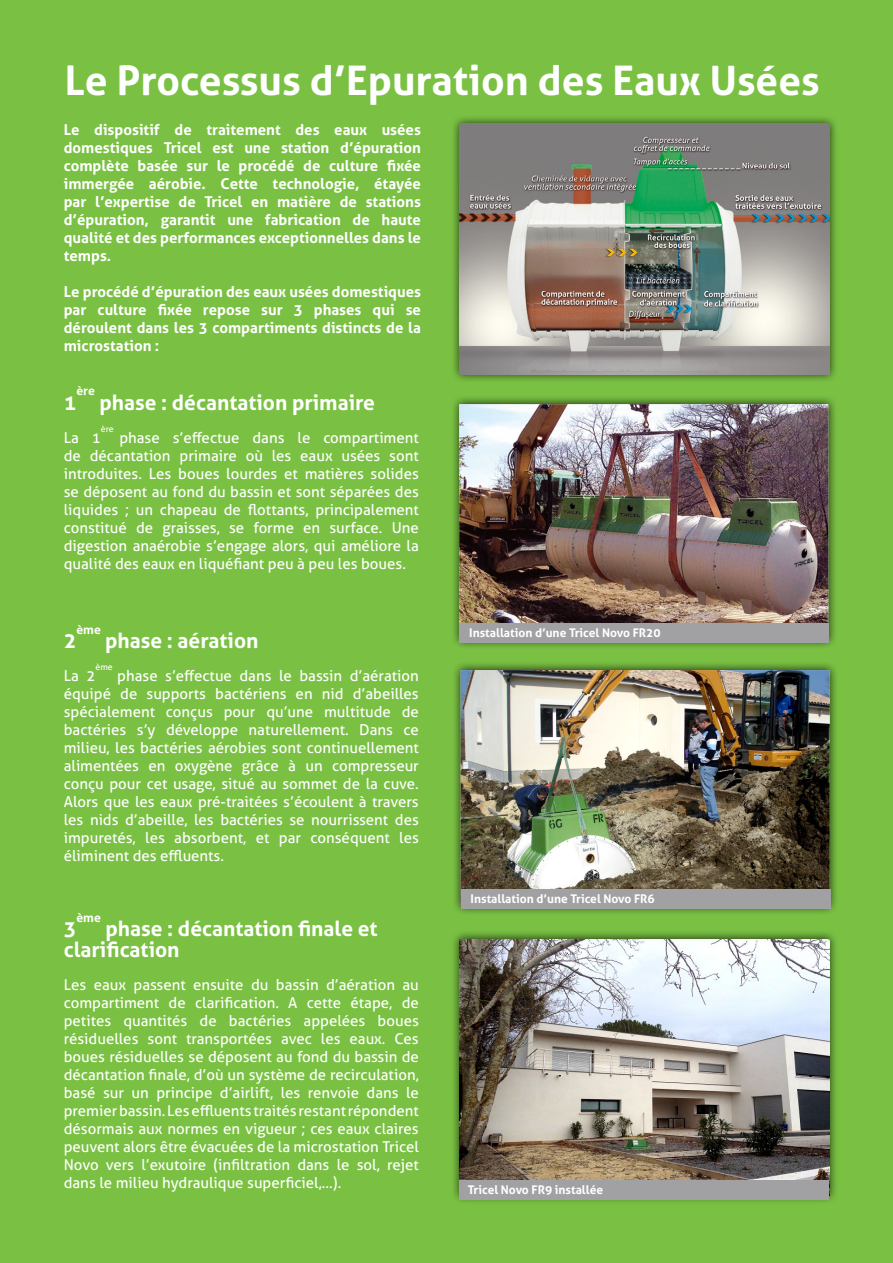
<style>
.page{position:relative;width:893px;height:1263px;background:#7ac143}
.page>*{position:absolute;margin:0;border:0;box-sizing:border-box;transform-origin:0 0}
.t1{font:700 40.95px "Aller";color:#fff}
.t2{font:700 21px/21px "Aller";color:#fff}
.t3{font:15px/18px "Aller";color:#fff;text-align:justify}
.t4{font:700 15px/18px "Aller";color:#fff;text-align:justify}
.t5{font:700 12.3px "Aller";color:#fff}
.t6{font:700 12px "Aller";color:#fff}
.t7{font:8.7px "Aller";color:#fff}
.s1{font-size:40.5px}
</style>
<div class="page">
<div style="left:450px;top:395px;width:387px;height:255px;background:#000;opacity:.75"></div>
<img style="left:459px;top:404px;width:369px;height:219px">
<div style="left:459px;top:623px;width:370px;height:19px;background:#a1a1a4"></div>
<div style="left:452px;top:661px;width:387px;height:255px;background:#000;opacity:.75"></div>
<img style="left:461px;top:670px;width:369px;height:219px">
<div style="left:461px;top:889px;width:370px;height:19px;background:#a1a1a4"></div>
<div style="left:450px;top:930px;width:388px;height:274px;background:#000;opacity:.75"></div>
<img style="left:459px;top:939px;width:370px;height:241px">
<div style="left:459px;top:1180px;width:370px;height:19px;background:#a1a1a4"></div>
<div style="left:450px;top:114px;width:388px;height:269px;background:#000;opacity:.75"></div>
<img style="left:459px;top:123px;width:370px;height:251px">
<h1 class="t1" style="left:65px;top:55px;width:757px">Le Processus d’Epuration des Eaux <span class="s1">Usées</span></h1>
<p class="t4" style="left:64px;top:121px;width:359px">Le dispositif de traitement des eaux usées domestiques Tricel est une station d’épuration complète basée sur le procédé de culture fixée immergée aérobie. Cette technologie, étayée par l’expertise de Tricel en matière de stations d’épuration, garantit une fabrication de haute qualité et des performances exceptionnelles dans le temps.</p>
<p class="t4" style="left:64px;top:283px;width:359px">Le procédé d’épuration des eaux usées domestiques par culture fixée repose sur 3 phases qui se déroulent dans les 3 compartiments distincts de la microstation :</p>
<p class="t5" style="left:76px;top:383px;width:20px">ère</p>
<h2 class="t2" style="left:99px;top:392px;width:277px">phase : décantation primaire</h2>
<h2 class="t2" style="left:64px;top:392px;width:14px">1</h2>
<p class="t7" style="left:101px;top:423px;width:14px">ère</p>
<p class="t3" style="left:64px;top:428px;width:357px;text-indent:56px">phase s’effectue dans le compartiment de décantation primaire où les eaux usées sont introduites. Les boues lourdes et matières solides se déposent au fond du bassin et sont séparées des liquides ; un chapeau de flottants, principalement constitué de graisses, se forme en surface. Une digestion anaérobie s’engage alors, qui améliore la qualité des eaux en liquéfiant peu à peu les boues.</p>
<p class="t3" style="left:64px;top:428px;width:39px">La 1</p>
<p class="t5" style="left:76px;top:622px;width:26px">ème</p>
<h2 class="t2" style="left:105px;top:630px;width:155px">phase : aération</h2>
<h2 class="t2" style="left:64px;top:630px;width:14px">2</h2>
<p class="t7" style="left:96px;top:662px;width:19px">ème</p>
<p class="t3" style="left:64px;top:667px;width:357px;text-indent:53px">phase s’effectue dans le bassin d’aération équipé de supports bactériens en nid d’abeilles spécialement conçus pour qu’une multitude de bactéries s’y développe naturellement. Dans ce milieu, les bactéries aérobies sont continuellement alimentées en oxygène grâce à un compresseur conçu pour cet usage, situé au sommet de la cuve.<br>Alors que les eaux pré-traitées s’écoulent à travers les nids d’abeille, les bactéries se nourrissent des impuretés, les absorbent, et par conséquent les éliminent des effluents.</p>
<p class="t3" style="left:64px;top:667px;width:33px">La 2</p>
<p class="t5" style="left:76px;top:910px;width:26px">ème</p>
<h2 class="t2" style="left:64px;top:918px;width:315px;text-indent:42px">phase : décantation finale et clarification</h2>
<p class="t3" style="left:64px;top:976px;width:357px">Les eaux passent ensuite du bassin d’aération au compartiment de clarification. A cette étape, de petites quantités de bactéries appelées boues résiduelles sont transportées avec les eaux. Ces boues résiduelles se déposent au fond du bassin de décantation finale, d’où un système de recirculation, basé sur un principe d’airlift, les renvoie dans le premier bassin. Les effluents traités restant répondent désormais aux normes en vigueur ; ces eaux claires peuvent alors être évacuées de la microstation Tricel Novo vers l’exutoire (infiltration dans le sol, rejet dans le milieu hydraulique superficiel,…).</p>
<h2 class="t2" style="left:64px;top:918px;width:14px">3</h2>
<p class="t6" style="left:469px;top:626px;width:193px">Installation d’une Tricel Novo FR20</p>
<p class="t6" style="left:471px;top:891px;width:186px">Installation d’une Tricel Novo FR6</p>
<p class="t6" style="left:468px;top:1182px;width:137px">Tricel Novo FR9 installée</p>
</div>
